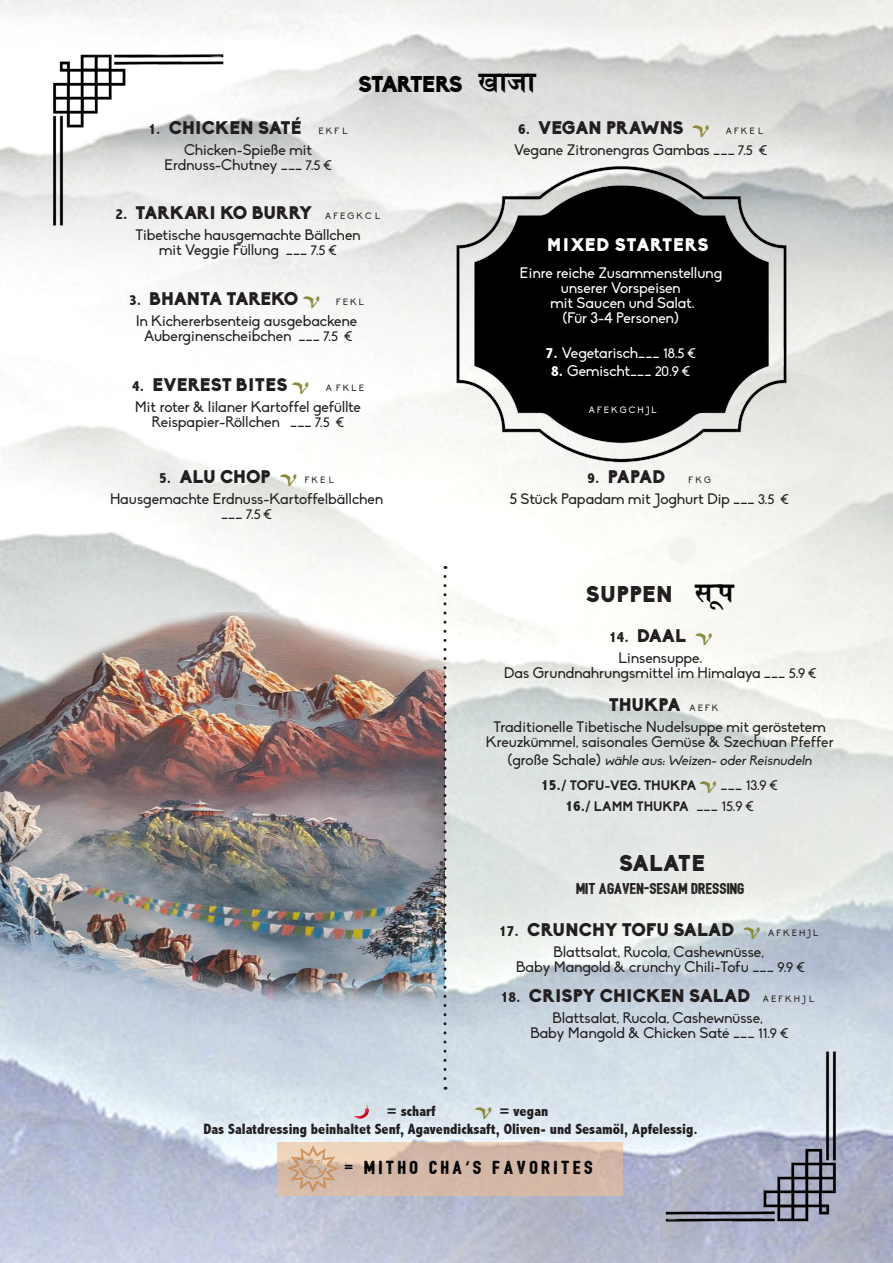
<style>
.page{position:relative;width:893px;height:1263px;background:#fff}
.page>*{position:absolute;margin:0;border:0;box-sizing:border-box;transform-origin:0 0}
.t1{font:900 22.5px "Biko";letter-spacing:.01em;color:#231f20}
.t2{font:900 22.5px "Biko";letter-spacing:-.06em;color:#040503}
.t3{font:900 18px "Biko";color:#231f20}
.t4{font:900 18px "Biko";letter-spacing:-.025em;color:#231f20}
.t5{font:900 18px "Biko";letter-spacing:.02em;color:#231f20}
.t6{font:18px "Bushcraft textured";letter-spacing:.19em;color:#000}
.t7{font:900 18px "Biko";letter-spacing:-.02em;color:#231f20}
.t8{font:900 18px "Biko";letter-spacing:.04em;color:#fff}
.t9{font:15px "Biko";color:#231f20}
.t10{font:15px "Biko";color:#fff}
.t11{font:800 condensed 15px "Abadi";color:#231f20}
.t12{font:15px "Bushcraft textured";color:#231f20}
.t13{font:13.5px "Biko";color:#231f20}
.t14{font:700 13.5px "Biko";color:#231f20}
.t15{font:9px "Biko";color:#231f20}
.t16{font:9px "Biko";color:#fff}
.s1{font-family:"Abadi";font-weight:800;font-stretch:condensed;font-size:15px}
.s2{font-weight:400;font-size:9px}
.s3{font-size:13.5px}
.s4{font-family:"Devanagari";font-weight:700;font-size:30px}
.s5{font-family:"Matura MT Script Capitals";font-weight:400;font-size:13.5px;color:#8c8a3b}
.s6{font-size:15px}
.s7{font-family:"Abadi";font-weight:800;font-stretch:condensed}
.s8{font-family:"Devanagari";font-weight:700;font-size:28.5px;color:#040503}
.s9{font-family:"Matura MT Script Capitals";font-weight:400;color:#8c8a3b}
.s10{font-weight:400;font-size:15px}
.s11{font-weight:400}
.s12{font-family:"Matura MT Script Capitals";font-weight:400;font-stretch:normal;font-size:13.5px;color:#8c8a3b}
</style>
<div class="page">
<img style="left:0;top:0;width:893px;height:1263px">
<img style="left:1px;top:613px;width:442px;height:424px">
<img style="left:53px;top:54px;width:170px;height:171px">
<img style="left:665px;top:1051px;width:171px;height:171px">
<svg style="left:443px;top:576px;width:3px;height:514px;background:#949396"></svg>
<img style="left:429px;top:160px;width:432px;height:315px">
<svg style="left:714px;top:584px;width:8px;height:3px"></svg>
<svg style="left:278px;top:1142px;width:345px;height:54px;background:#d5baa8"></svg>
<img style="left:281px;top:1142px;width:69px;height:52px">
<svg style="left:354px;top:1105px;width:15px;height:14px"></svg>
<p class="t3" style="left:148px;top:117px;width:201px"><span class="s1">1.</span> CHICKEN SATÉ <span class="s2">E K F L</span></p>
<p class="t9" style="left:184px;top:141px;width:130px">Chicken-Spieße mit</p>
<p class="t9" style="left:164px;top:156px;width:169px">Erdnuss-Chutney ___ <span class="s3">7.5 €</span></p>
<p class="t2" style="left:358px;top:70px;width:179px">STARTERS <span class="s4">खाजा</span></p>
<p class="t4" style="left:518px;top:117px;width:247px"><span class="s1">6.</span> VEGAN PRAWNS <span class="s5">V</span> <span class="s2">A F K E L</span></p>
<p class="t9" style="left:514px;top:141px;width:255px">Vegane Zitronengras Gambas ___ <span class="s3">7.5 €</span></p>
<p class="t7" style="left:116px;top:202px;width:198px"><span class="s1">2.</span> TARKARI KO BURRY</p>
<p class="t15" style="left:325px;top:211px;width:57px">A F E G K C L</p>
<p class="t9" style="left:135px;top:227px;width:227px">Tibetische hausgemachte Bällchen</p>
<p class="t9" style="left:159px;top:242px;width:179px">mit Veggie Füllung ___ <span class="s3">7.5 €</span></p>
<p class="t4" style="left:129px;top:287px;width:237px"><span class="s1">3.</span> BHANTA TAREKO <span class="s5">V</span> <span class="s2">F E K L</span></p>
<p class="t9" style="left:136px;top:312px;width:223px">In Kichererbsenteig ausgebackene</p>
<p class="t9" style="left:144px;top:327px;width:210px">Auberginenscheibchen ___ <span class="s3">7.5 €</span></p>
<p class="t5" style="left:132px;top:373px;width:233px"><span class="s1">4.</span> EVEREST BITES <span class="s5">V</span> <span class="s2">A F K L E</span></p>
<p class="t9" style="left:135px;top:398px;width:228px">Mit roter &amp; lilaner Kartoffel gefüllte</p>
<p class="t9" style="left:152px;top:413px;width:194px">Reispapier-Röllchen ___ <span class="s3">7.5 €</span></p>
<p class="t3" style="left:159px;top:465px;width:176px"><span class="s1">5.</span> ALU CHOP <span class="s5">V</span> <span class="s2">F K E L</span></p>
<p class="t9" style="left:110px;top:490px;width:275px">Hausgemachte Erdnuss-Kartoffelbällchen</p>
<p class="t13" style="left:221px;top:507px;width:52px"><span class="s6">___</span> 7.5 €</p>
<p class="t8" style="left:547px;top:234px;width:164px">MIXED STARTERS</p>
<p class="t10" style="left:520px;top:265px;width:204px">Einre reiche Zusammenstellung</p>
<p class="t10" style="left:561px;top:280px;width:121px">unserer Vorspeisen</p>
<p class="t10" style="left:551px;top:295px;width:145px">mit Saucen und Salat.</p>
<p class="t10" style="left:563px;top:310px;width:118px">(Für 3-4 Personen)</p>
<p class="t10" style="left:546px;top:344px;width:152px"><span class="s7">7.</span> Vegetarisch___ <span class="s3">18.5 €</span></p>
<p class="t10" style="left:551px;top:362px;width:141px"><span class="s7">8.</span> Gemischt___ <span class="s3">20.9 €</span></p>
<p class="t16" style="left:589px;top:404px;width:69px">A F E K G C H J L</p>
<p class="t3" style="left:587px;top:465px;width:79px"><span class="s1">9.</span> PAPAD</p>
<p class="t15" style="left:689px;top:475px;width:24px">F K G</p>
<p class="t9" style="left:510px;top:490px;width:281px">5 Stück Papadam mit Joghurt Dip ___ <span class="s3">3.5 €</span></p>
<p class="t1" style="left:586px;top:580px;width:150px">SUPPEN <span class="s8">सूप</span></p>
<p class="t3" style="left:609px;top:624px;width:104px"><span class="s1">14.</span> DAAL <span class="s5">V</span></p>
<p class="t9" style="left:618px;top:649px;width:85px">Linsensuppe.</p>
<p class="t9" style="left:504px;top:664px;width:314px">Das Grundnahrungsmittel im Himalaya ___ <span class="s3">5.9 €</span></p>
<p class="t3" style="left:609px;top:693px;width:111px">THUKPA <span class="s2">A E F K</span></p>
<p class="t9" style="left:494px;top:718px;width:334px">Traditionelle Tibetische Nudelsuppe mit geröstetem</p>
<p class="t9" style="left:486px;top:733px;width:349px">Kreuzkümmel, saisonales Gemüse &amp; Szechuan Pfeffer</p>
<p class="t13" style="left:507px;top:752px;width:308px"><span class="s6">( g ro ß e S c h a l e )</span> wähle aus: Weizen- oder Reisnudeln</p>
<p class="t14" style="left:541px;top:777px;width:238px"><span class="s1">15./</span> TOFU-VEG. THUKPA <span class="s9">V</span> <span class="s10">___</span> <span class="s11">13.9 €</span></p>
<p class="t14" style="left:565px;top:798px;width:190px"><span class="s1">16./</span> LAMM THUKPA <span class="s10">___</span> <span class="s11">15.9 €</span></p>
<p class="t1" style="left:619px;top:849px;width:87px">SALATE</p>
<p class="t12" style="left:576px;top:882px;width:170px">MIT AGAVEN-SESAM DRESSING</p>
<p class="t3" style="left:499px;top:918px;width:321px"><span class="s1">17.</span> CRUNCHY TOFU SALAD <span class="s5">V</span> <span class="s2">A F K E H J L</span></p>
<p class="t9" style="left:553px;top:943px;width:212px">Blattsalat, Rucola, Cashewnüsse,</p>
<p class="t9" style="left:516px;top:958px;width:290px">Baby Mangold &amp; crunchy Chili-Tofu ___ <span class="s3">9.9 €</span></p>
<p class="t3" style="left:501px;top:985px;width:251px"><span class="s1">18.</span> CRISPY CHICKEN SALAD</p>
<p class="t15" style="left:763px;top:994px;width:53px">A E F K H J L</p>
<p class="t9" style="left:552px;top:1009px;width:212px">Blattsalat, Rucola, Cashewnüsse,</p>
<p class="t9" style="left:530px;top:1024px;width:260px">Baby Mangold &amp; Chicken Saté ___ <span class="s3">11.9 €</span></p>
<p class="t11" style="left:387px;top:1102px;width:50px">= scharf</p>
<p class="t11" style="left:475px;top:1102px;width:75px"><span class="s12">V</span> = vegan</p>
<p class="t11" style="left:204px;top:1120px;width:496px">Das Salatdressing beinhaltet Senf, Agavendicksaft, Oliven- und Sesamöl, Apfelessig.</p>
<p class="t6" style="left:345px;top:1159px;width:250px">= MITHO CHA'S FAVORITES</p>
</div>
